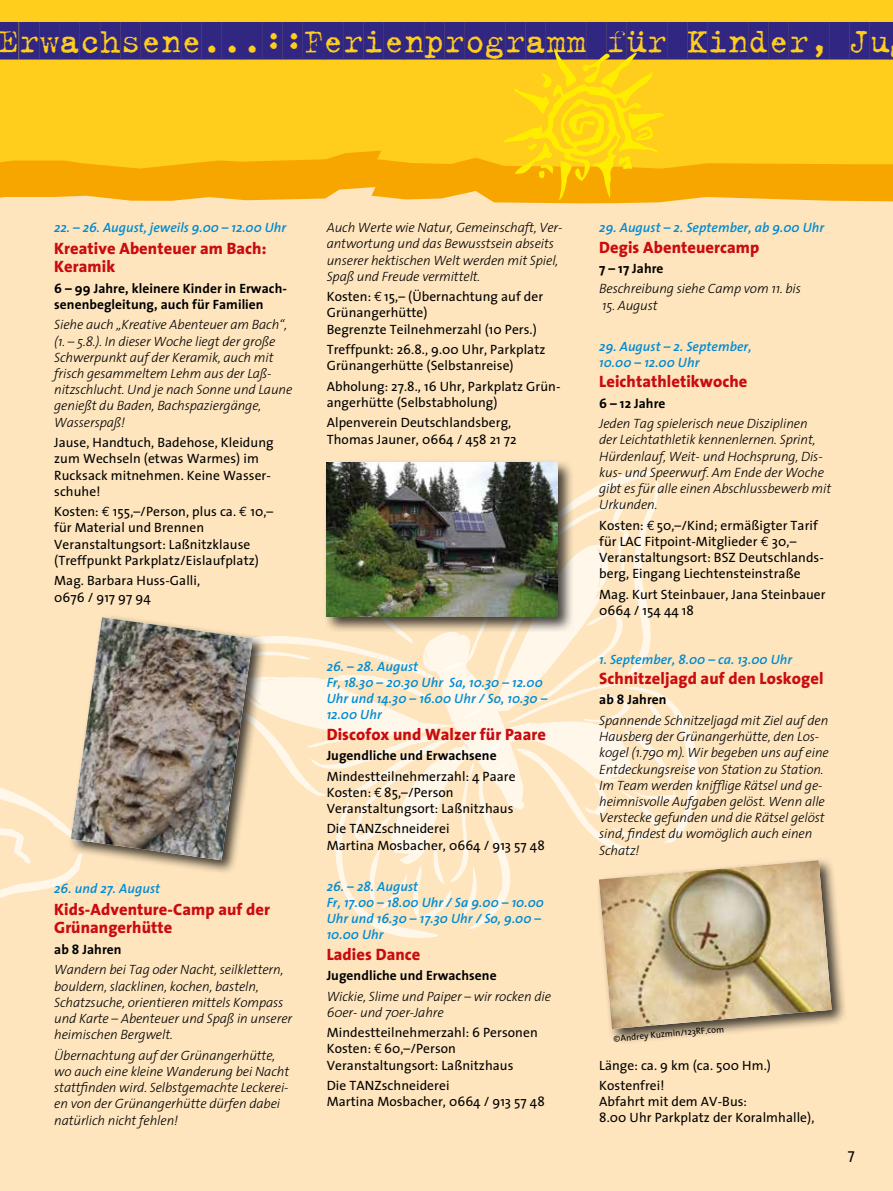
<style>
.page{position:relative;width:893px;height:1191px;background:#fff}
.page>*{position:absolute;margin:0;border:0;box-sizing:border-box;transform-origin:0 0}
.t1{font:37.5px "Trixie Cameo";letter-spacing:-.01em;color:#312783}
.t2{font:800 16.5px/18px "The Sans";letter-spacing:.005em;color:#c90c0f}
.t3{font:15px "The Sans";color:#000}
.t4{font:italic 300 13.5px/16.2px "The Sans";letter-spacing:-.01em;color:#000}
.t5{font:13.5px/16.2px "The Sans";letter-spacing:.005em;color:#000}
.t6{font:italic 600 13.5px/16.2px "The Sans";letter-spacing:.005em;color:#008bd2}
.t7{font:700 13.5px/16.2px "The Sans";letter-spacing:.005em;color:#000}
.t8{font:9px "The Sans";color:#000}
.s1{font-family:"Euro Mono"}
</style>
<div class="page">
<div style="left:0;top:125px;width:893px;height:1066px;background:#fee5be"></div>
<svg style="left:0;top:787px;width:74px;height:111px"></svg>
<svg style="left:0;top:169px;width:893px;height:34px;background:#f7af1b"></svg>
<div style="left:0;top:0;width:893px;height:169px;background:#ffcd1c"></div>
<div style="left:68px;top:614px;width:200px;height:261px;background:#000;opacity:.75"></div>
<img style="left:71px;top:617px;width:108px;height:243px">
<div style="left:323px;top:459px;width:251px;height:174px;background:#000;opacity:.75"></div>
<img style="left:327px;top:463px;width:231px;height:7px">
<div style="left:0;top:22px;width:893px;height:40px;background:#ffcd1c"></div>
<div style="left:596px;top:857px;width:252px;height:188px;background:#000;opacity:.75"></div>
<svg style="left:179px;top:470px;width:653px;height:559px"></svg>
<img style="left:599px;top:860px;width:233px;height:169px">
<svg style="left:499px;top:48px;width:165px;height:156px;background:#fdcc10"></svg>
<h1 class="t1" style="left:-1px;top:21px;width:893px">ERWACHSENE...::FERIENPROGRAMM FÜR KINDER, JU</h1>
<p class="t6" style="left:54px;top:219px;width:233px">22. – 26. August, jeweils 9.00 – 12.00 Uhr</p>
<p class="t2" style="left:54px;top:239px;width:214px">Kreative Abenteuer am Bach:<br>Keramik</p>
<p class="t7" style="left:54px;top:280px;width:234px">6 – 99 Jahre, kleinere Kinder in Erwach&shy;senenbegleitung, auch für Familien</p>
<p class="t4" style="left:54px;top:316px;width:240px">Siehe auch „Kreative Abenteuer am Bach“, (1. – 5.8.). In dieser Woche liegt der große Schwerpunkt auf der Keramik, auch mit frisch gesammeltem Lehm aus der Laß&shy;nitzschlucht. Und je nach Sonne und Laune genießt du Baden, Bachspaziergänge, Wasserspaß!</p>
<p class="t5" style="left:54px;top:434px;width:221px">Jause, Handtuch, Badehose, Kleidung zum Wechseln (etwas Warmes) im<br>Rucksack mitnehmen. Keine Wasser&shy;schuhe!</p>
<p class="t5" style="left:54px;top:503px;width:221px">Kosten: <span class="s1">€</span> 155,–/Person, plus ca. <span class="s1">€</span> 10,– für Material und Brennen Veranstaltungsort: Laßnitzklause (Treffpunkt Parkplatz/Eislaufplatz)</p>
<p class="t5" style="left:54px;top:572px;width:147px">Mag. Barbara Huss-Galli,<br>0676 / 917 97 94</p>
<p class="t6" style="left:54px;top:880px;width:108px">26. und 27. August</p>
<p class="t2" style="left:54px;top:900px;width:217px">Kids-Adventure-Camp auf der<br>Grünangerhütte</p>
<p class="t7" style="left:54px;top:941px;width:69px">ab 8 Jahren</p>
<p class="t4" style="left:54px;top:961px;width:240px">Wandern bei Tag oder Nacht, seilklettern, bouldern, slacklinen, kochen, basteln, Schatzsuche, orientieren mittels Kompass und Karte – Abenteuer und Spaß in unserer heimischen Bergwelt.</p>
<p class="t4" style="left:54px;top:1046px;width:237px">Übernachtung auf der Grünangerhütte, wo auch eine kleine Wanderung bei Nacht stattfinden wird. Selbstgemachte Leckerei&shy;en von der Grünangerhütte dürfen dabei natürlich nicht fehlen!</p>
<p class="t4" style="left:327px;top:219px;width:237px">Auch Werte wie Natur, Gemeinschaft, Ver&shy;antwortung und das Bewusstsein abseits unserer hektischen Welt werden mit Spiel, Spaß und Freude vermittelt.</p>
<p class="t5" style="left:327px;top:288px;width:218px">Kosten: <span class="s1">€</span> 15,– (Übernachtung auf der<br>Grünangerhütte)<br>Begrenzte Teilnehmerzahl (10 Pers.)</p>
<p class="t5" style="left:327px;top:341px;width:220px">Treffpunkt: 26.8., 9.00 Uhr, Parkplatz<br>Grünangerhütte (Selbstanreise)</p>
<p class="t5" style="left:327px;top:378px;width:235px">Abholung: 27.8., 16 Uhr, Parkplatz Grün&shy;angerhütte (Selbstabholung)</p>
<p class="t5" style="left:327px;top:414px;width:191px">Alpenverein Deutschlandsberg,<br>Thomas Jauner, 0664 / 458 21 72</p>
<p class="t6" style="left:327px;top:657px;width:222px">26. – 28. August<br>Fr, 18.30 – 20.30 Uhr Sa, 10.30 – 12.00<br>Uhr und 14.30 – 16.00 Uhr / So, 10.30 –<br>12.00 Uhr</p>
<p class="t2" style="left:327px;top:724px;width:221px">Discofox und Walzer für Paare</p>
<p class="t7" style="left:327px;top:747px;width:171px">Jugendliche und Erwachsene</p>
<p class="t5" style="left:327px;top:767px;width:190px">Mindestteilnehmerzahl: 4 Paare<br>Kosten: <span class="s1">€</span> 85,–/Person<br>Veranstaltungsort: Laßnitzhaus</p>
<p class="t5" style="left:327px;top:820px;width:220px">Die TANZschneiderei<br>Martina Mosbacher, 0664 / 913 57 48</p>
<p class="t6" style="left:327px;top:877px;width:219px">26. – 28. August<br>Fr, 17.00 – 18.00 Uhr / Sa 9.00 – 10.00<br>Uhr und 16.30 – 17.30 Uhr / So, 9.00 –<br>10.00 Uhr</p>
<p class="t2" style="left:327px;top:944px;width:95px">Ladies Dance</p>
<p class="t7" style="left:327px;top:967px;width:171px">Jugendliche und Erwachsene</p>
<p class="t4" style="left:327px;top:987px;width:226px">Wickie, Slime und Paiper – wir rocken die<br>60er- und 70er-Jahre</p>
<p class="t5" style="left:327px;top:1024px;width:213px">Mindestteilnehmerzahl: 6 Personen<br>Kosten: <span class="s1">€</span> 60,–/Person<br>Veranstaltungsort: Laßnitzhaus</p>
<p class="t5" style="left:327px;top:1077px;width:220px">Die TANZschneiderei<br>Martina Mosbacher, 0664 / 913 57 48</p>
<p class="t6" style="left:599px;top:219px;width:227px">29. August – 2. September, ab 9.00 Uhr</p>
<p class="t2" style="left:599px;top:238px;width:162px">Degis Abenteuercamp</p>
<p class="t7" style="left:599px;top:260px;width:66px">7 – 17 Jahre</p>
<p class="t4" style="left:599px;top:280px;width:203px">Beschreibung siehe Camp vom 11. bis</p>
<p class="t4" style="left:602px;top:296px;width:57px">15. August</p>
<p class="t6" style="left:599px;top:337px;width:154px">29. August – 2. September,<br>10.00 – 12.00 Uhr</p>
<p class="t2" style="left:599px;top:372px;width:150px">Leichtathletikwoche</p>
<p class="t7" style="left:599px;top:395px;width:68px">6 – 12 Jahre</p>
<p class="t4" style="left:599px;top:415px;width:234px">Jeden Tag spielerisch neue Disziplinen<br>der Leichtathletik kennenlernen. Sprint, Hürdenlauf, Weit- und Hochsprung, Dis&shy;kus- und Speerwurf. Am Ende der Woche gibt es für alle einen Abschlussbewerb mit Urkunden.</p>
<p class="t5" style="left:599px;top:516px;width:226px">Kosten: <span class="s1">€</span> 50,–/Kind; ermäßigter Tarif für LAC Fitpoint-Mitglieder <span class="s1">€</span> 30,– Veranstaltungsort: BSZ Deutschlands&shy;berg, Eingang Liechtensteinstraße</p>
<p class="t5" style="left:599px;top:585px;width:228px">Mag. Kurt Steinbauer, Jana Steinbauer<br>0664 / 154 44 18</p>
<p class="t6" style="left:599px;top:650px;width:195px">1. September, 8.00 – ca. 13.00 Uhr</p>
<p class="t2" style="left:599px;top:669px;width:226px">Schnitzeljagd auf den Loskogel</p>
<p class="t7" style="left:599px;top:691px;width:69px">ab 8 Jahren</p>
<p class="t4" style="left:599px;top:712px;width:231px">Spannende Schnitzeljagd mit Ziel auf den Hausberg der Grünangerhütte, den Los&shy;kogel (1.790 m). Wir begeben uns auf eine Entdeckungsreise von Station zu Station.<br>Im Team werden knifflige Rätsel und ge&shy;heimnisvolle Aufgaben gelöst. Wenn alle Verstecke gefunden und die Rätsel gelöst sind, findest du womöglich auch einen Schatz!</p>
<p class="t8" style="left:613px;top:1031px;width:112px;rotate:-5deg">©Andrey Kuzmin/123RF.com</p>
<p class="t5" style="left:599px;top:1054px;width:173px;line-height:20.4px">Länge: ca. 9 km (ca. 500 Hm.)<br>Kostenfrei!</p>
<p class="t5" style="left:599px;top:1093px;width:217px">Abfahrt mit dem AV-Bus:<br>8.00 Uhr Parkplatz der Koralmhalle),</p>
<p class="t3" style="left:848px;top:1141px;width:8px">7</p>
</div>
